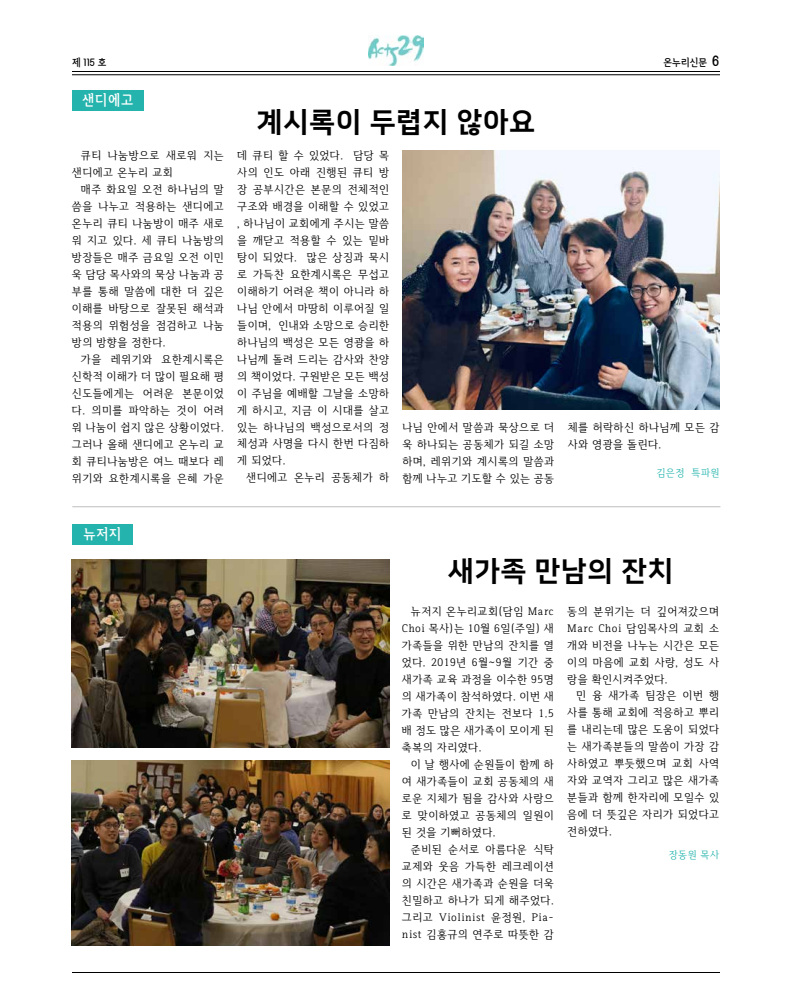
<style>
.page{position:relative;width:792px;height:1008px;background:#fff}
.page>*{position:absolute;margin:0;border:0;box-sizing:border-box;transform-origin:0 0}
.t1{font:28px "Nanum Square EB";letter-spacing:.03em;color:#000}
.t2{font:14px "THE Banil M";letter-spacing:.05em;color:#fff}
.t3{font:11px/17px "Iropke Batang OTFM";letter-spacing:.05em;color:#000;text-align:justify}
.t4{font:10px "THE Banil M";color:#000}
.t5{font:10px "Iropke Batang OTFM";letter-spacing:.05em;color:#25b4ad}
.s1{font-size:14px}
</style>
<div class="page">
<hr style="left:72px;top:71px;width:648px;height:1px;background:#000">
<img style="left:369px;top:36px;width:54px;height:29px">
<hr style="left:72px;top:972px;width:648px;height:1px;background:#000">
<hr style="left:72px;top:507px;width:648px;height:1px;background:#bcbec0">
<hr style="left:72px;top:75px;width:648px;height:1px;background:#000">
<div style="left:72px;top:90px;width:71px;height:20px;background:#25b4ad"></div>
<img style="left:402px;top:151px;width:318px;height:258px">
<div style="left:72px;top:524px;width:61px;height:20px;background:#25b4ad"></div>
<img style="left:72px;top:559px;width:317px;height:189px">
<img style="left:72px;top:760px;width:317px;height:186px">
<p class="t4" style="left:72px;top:57px;width:36px">제 115 호</p>
<p class="t4" style="left:664px;top:57px;width:57px">온누리신문 <span class="s1">6</span></p>
<p class="t2" style="left:82px;top:92px;width:53px">샌디에고</p>
<p class="t3" style="left:72px;top:147px;width:153px;text-indent:9px">큐티 나눔방으로 새로워 지는 샌디에고 온누리 교회</p>
<p class="t3" style="left:72px;top:181px;width:153px;text-indent:9px">매주 화요일 오전 하나님의 말 씀을 나누고 적용하는 샌디에고 온누리 큐티 나눔방이 매주 새로 워 지고 있다. 세 큐티 나눔방의 방장들은 매주 금요일 오전 이민 욱 담당 목사와의 묵상 나눔과 공 부를 통해 말씀에 대한 더 깊은 이해를 바탕으로 잘못된 해석과 적용의 위험성을 점검하고 나눔 방의 방향을 정한다.</p>
<p class="t3" style="left:72px;top:351px;width:153px;text-indent:9px">가을 레위기와 요한계시록은 신학적 이해가 더 많이 필요해 평 신도들에게는 어려운 본문이었 다. 의미를 파악하는 것이 어려 워 나눔이 쉽지 않은 상황이었다. 그러나 올해 샌디에고 온누리 교 회 큐티나눔방은 여느 때보다 레 위기와 요한계시록을 은혜 가운</p>
<h1 class="t1" style="left:257px;top:106px;width:280px">계시록이 두렵지 않아요</h1>
<p class="t3" style="left:237px;top:146px;width:153px">데 큐티 할 수 있었다. 담당 목 사의 인도 아래 진행된 큐티 방 장 공부시간은 본문의 전체적인 구조와 배경을 이해할 수 있었고 , 하나님이 교회에게 주시는 말씀 을 깨닫고 적용할 수 있는 밑바 탕이 되었다. 많은 상징과 묵시 로 가득찬 요한계시록은 무섭고 이해하기 어려운 책이 아니라 하 나님 안에서 마땅히 이루어질 일 들이며, 인내와 소망으로 승리한 하나님의 백성은 모든 영광을 하 나님께 돌려 드리는 감사와 찬양 의 책이었다. 구원받은 모든 백성 이 주님을 예배할 그날을 소망하 게 하시고, 지금 이 시대를 살고 있는 하나님의 백성으로서의 정 체성과 사명을 다시 한번 다짐하 게 되었다.</p>
<p class="t3" style="left:246px;top:469px;width:144px">샌디에고 온누리 공동체가 하</p>
<p class="t3" style="left:402px;top:419px;width:153px">나님 안에서 말씀과 묵상으로 더 욱 하나되는 공동체가 되길 소망 하며, 레위기와 계시록의 말씀과 함께 나누고 기도할 수 있는 공동</p>
<p class="t3" style="left:568px;top:419px;width:153px">체를 허락하신 하나님께 모든 감 사와 영광을 돌린다.</p>
<p class="t5" style="left:656px;top:468px;width:65px">김은정 특파원</p>
<p class="t2" style="left:83px;top:526px;width:40px">뉴저지</p>
<h1 class="t1" style="left:448px;top:556px;width:227px">새가족 만남의 잔치</h1>
<p class="t3" style="left:402px;top:603px;width:153px;text-indent:9px">뉴저지 온누리교회(담임 Marc Choi 목사)는 10월 6일(주일) 새 가족들을 위한 만남의 잔치를 열 었다. 2019년 6월~9월 기간 중 새가족 교육 과정을 이수한 95명 의 새가족이 참석하였다. 이번 새 가족 만남의 잔치는 전보다 1.5 배 정도 많은 새가족이 모이게 된 축복의 자리였다.</p>
<p class="t3" style="left:402px;top:755px;width:153px;text-indent:9px">이 날 행사에 순원들이 함께 하 여 새가족들이 교회 공동체의 새 로운 지체가 됨을 감사와 사랑으 로 맞이하였고 공동체의 일원이 된 것을 기뻐하였다.</p>
<p class="t3" style="left:402px;top:840px;width:153px;text-indent:9px">준비된 순서로 아름다운 식탁 교제와 웃음 가득한 레크레이션 의 시간은 새가족과 순원을 더욱 친밀하고 하나가 되게 해주었다. 그리고 Violinist 윤정원, Pia&shy;nist 김홍규의 연주로 따뜻한 감</p>
<p class="t3" style="left:567px;top:602px;width:153px">동의 분위기는 더 깊어져갔으며 Marc Choi 담임목사의 교회 소 개와 비전을 나누는 시간은 모든 이의 마음에 교회 사랑, 성도 사 랑을 확인시켜주었다.</p>
<p class="t3" style="left:567px;top:687px;width:153px;text-indent:9px">민 융 새가족 팀장은 이번 행 사를 통해 교회에 적응하고 뿌리 를 내리는데 많은 도움이 되었다 는 새가족분들의 말씀이 가장 감 사하였고 뿌듯했으며 교회 사역 자와 교역자 그리고 많은 새가족 분들과 함께 한자리에 모일수 있 음에 더 뜻깊은 자리가 되었다고 전하였다.</p>
<p class="t5" style="left:669px;top:849px;width:52px">장동원 목사</p>
</div>
